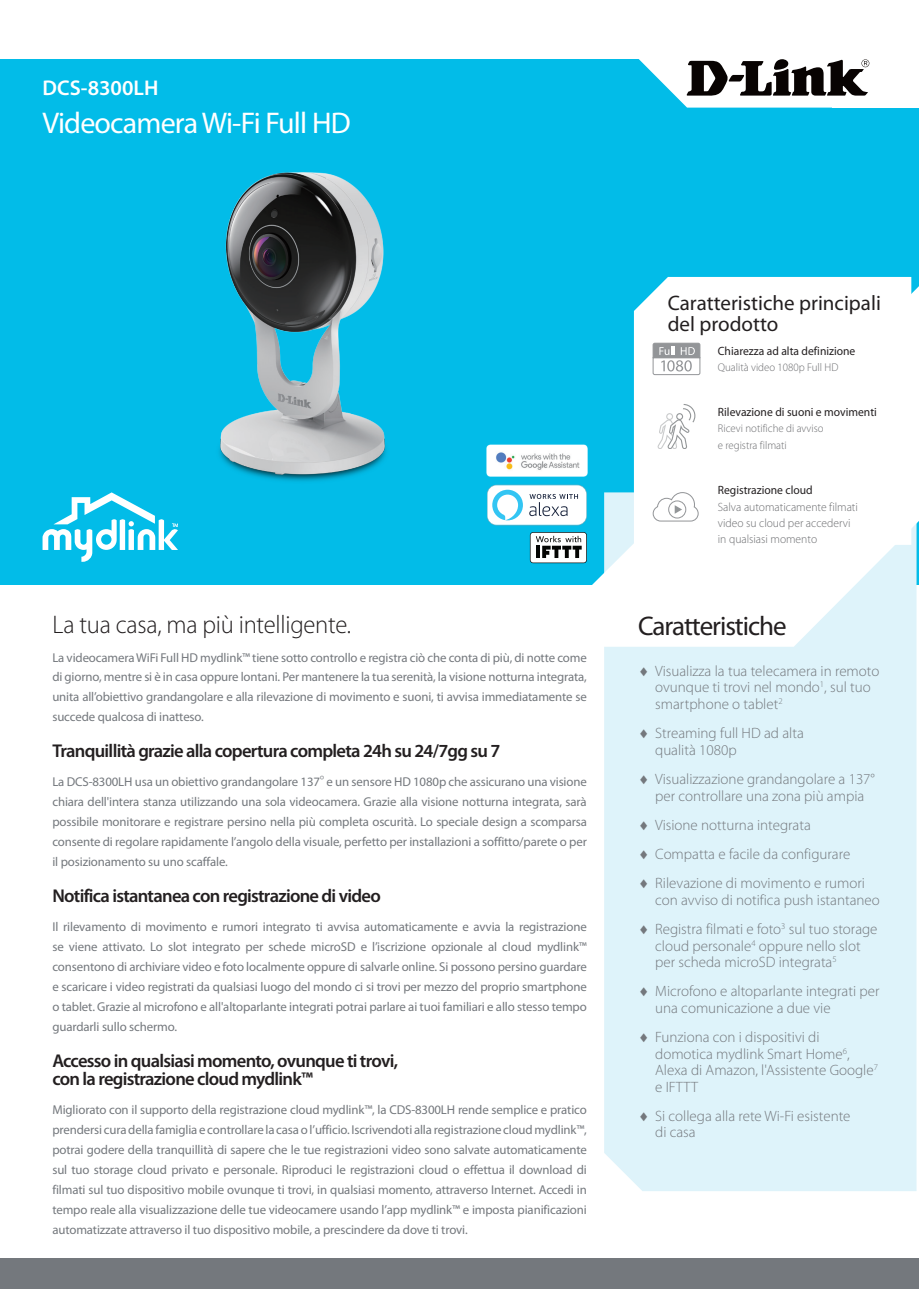
<style>
.page{position:relative;width:919px;height:1289px;background:#fff}
.page>*{position:absolute;margin:0;border:0;box-sizing:border-box;transform-origin:0 0}
.t1{font:30px "Myriad Pro";letter-spacing:-.025em;color:#fff}
.t2{font:27px "Myriad Pro";letter-spacing:-.04em;color:#231f20}
.t3{font:300 25.5px "Myriad Pro";letter-spacing:-.01em;color:#231f20}
.t4{font:600 21.3px "Myriad Pro";color:#fff}
.t5{font:21px/21px "Myriad Pro";color:#231f20}
.t6{font:600 18.6px/18px "Myriad Pro";letter-spacing:-.04em;color:#231f20}
.t7{font:300 15px/16.5px "Myriad Pro";color:#74787d}
.t8{font:12.9px/20px "Myriad Pro";letter-spacing:-.01em;color:#74787d;text-align:justify}
.t9{font:12px "Myriad Pro";color:#231f20}
.t10{font:300 12px/16.4px "Myriad Pro";color:#6c6d70}
.t11{font:300 11.25px/16.4px "Myriad Pro";color:#6c6d70}
.s1{font-weight:300;font-size:15px}
</style>
<div class="page">
<div style="left:0;top:59px;width:918px;height:525px;background:#02bce8"></div>
<div style="left:0;top:1257px;width:918px;height:31px;background:#74787d"></div>
<div style="left:604px;top:646px;width:312px;height:545px;background:#def3fa"></div>
<svg style="left:560px;top:286px;width:358px;height:360px"></svg>
<div style="left:634px;top:277px;width:277px;height:268px;background:#fff"></div>
<div style="left:832px;top:20px;width:86px;height:88px;background:#fff"></div>
<svg style="left:638px;top:59px;width:232px;height:49px"></svg>
<svg style="left:43px;top:492px;width:135px;height:70px"></svg>
<img style="left:486px;top:436px;width:109px;height:48px">
<svg style="left:657px;top:404px;width:38px;height:44px;background:#edeeee"></svg>
<img style="left:219px;top:172px;width:167px;height:309px">
<svg style="left:487px;top:485px;width:254px;height:167px"></svg>
<svg style="left:652px;top:343px;width:48px;height:32px;background:#c5c6c8"></svg>
<h3 class="t4" style="left:43px;top:74px;width:117px">DCS-8300LH</h3>
<h1 class="t1" style="left:43px;top:104px;width:310px">Videocamera Wi-Fi Full HD</h1>
<h3 class="t5" style="left:667px;top:292px;width:215px">Caratteristiche principali del prodotto</h3>
<p class="t9" style="left:717px;top:343px;width:139px">Chiarezza ad alta definizione</p>
<p class="t11" style="left:717px;top:359px;width:122px">Qualità video 1080p Full HD</p>
<p class="t9" style="left:717px;top:404px;width:160px">Rilevazione di suoni e movimenti</p>
<p class="t11" style="left:717px;top:420px;width:107px">Ricevi notifiche di avviso e registra filmati</p>
<p class="t9" style="left:717px;top:483px;width:96px">Registrazione cloud</p>
<p class="t10" style="left:717px;top:498px;width:142px">Salva automaticamente filmati video su cloud per accedervi in qualsiasi momento</p>
<h3 class="t3" style="left:53px;top:609px;width:300px">La tua casa, ma più intelligente.</h3>
<h2 class="t2" style="left:638px;top:609px;width:150px">Caratteristiche</h2>
<p class="t8" style="left:52px;top:647px;width:536px">La videocamera WiFi Full HD mydlink™ tiene sotto controllo e registra ciò che conta di più, di notte come di giorno, mentre si è in casa oppure lontani. Per mantenere la tua serenità, la visione notturna integrata, unita all’obiettivo grandangolare e alla rilevazione di movimento e suoni, ti avvisa immediatamente se succede qualcosa di inatteso.</p>
<h3 class="t6" style="left:52px;top:741px;width:449px">Tranquillità grazie alla copertura completa 24h su 24/7gg su 7</h3>
<p class="t8" style="left:52px;top:771px;width:536px">La DCS-8300LH usa un obiettivo grandangolare 137<span class="s1">°</span> e un sensore HD 1080p che assicurano una visione chiara dell'intera stanza utilizzando una sola videocamera. Grazie alla visione notturna integrata, sarà possibile monitorare e registrare persino nella più completa oscurità. Lo speciale design a scomparsa consente di regolare rapidamente l’angolo della visuale, perfetto per installazioni a soffitto/parete o per il posizionamento su uno scaffale.</p>
<h3 class="t6" style="left:52px;top:886px;width:330px">Notifica istantanea con registrazione di video</h3>
<p class="t8" style="left:52px;top:916px;width:536px">Il rilevamento di movimento e rumori integrato ti avvisa automaticamente e avvia la registrazione se viene attivato. Lo slot integrato per schede microSD e l’iscrizione opzionale al cloud mydlink™ consentono di archiviare video e foto localmente oppure di salvarle online. Si possono persino guardare e scaricare i video registrati da qualsiasi luogo del mondo ci si trovi per mezzo del proprio smartphone o tablet. Grazie al microfono e all'altoparlante integrati potrai parlare ai tuoi familiari e allo stesso tempo guardarli sullo schermo.</p>
<h3 class="t6" style="left:52px;top:1051px;width:347px">Accesso in qualsiasi momento, ovunque ti trovi, con la registrazione cloud mydlink™</h3>
<p class="t8" style="left:52px;top:1099px;width:536px">Migliorato con il supporto della registrazione cloud mydlink™, la CDS-8300LH rende semplice e pratico prendersi cura della famiglia e controllare la casa o l’ufficio. Iscrivendoti alla registrazione cloud mydlink™, potrai godere della tranquillità di sapere che le tue registrazioni video sono salvate automaticamente sul tuo storage cloud privato e personale. Riproduci le registrazioni cloud o effettua il download di filmati sul tuo dispositivo mobile ovunque ti trovi, in qualsiasi momento, attraverso Internet. Accedi in tempo reale alla visualizzazione delle tue videocamere usando l’app mydlink™ e imposta pianificazioni automatizzate attraverso il tuo dispositivo mobile, a prescindere da dove ti trovi.</p>
<p class="t7" style="left:655px;top:662px;width:226px;text-indent:-17px">♦ Visualizza la tua telecamera in remoto ovunque ti trovi nel mondo<sup>1</sup>, sul tuo smartphone o tablet<sup>2</sup></p>
<p class="t7" style="left:655px;top:724px;width:150px;text-indent:-17px">♦ Streaming full HD ad alta qualità 1080p</p>
<p class="t7" style="left:638px;top:770px;width:238px;text-align:center">♦ Visualizzazione grandangolare a 137° per controllare una zona più ampia</p>
<p class="t7" style="left:638px;top:810px;width:228px;line-height:29.2px">♦ Visione notturna integrata<br>♦ Compatta e facile da configurare ♦ Rilevazione di movimento e rumori</p>
<p class="t7" style="left:638px;top:885px;width:243px;line-height:29.2px;text-align:right">con avviso di notifica push istantaneo<br>♦ Registra filmati e foto<sup>3</sup> sul tuo storage</p>
<p class="t7" style="left:655px;top:937px;width:207px">cloud personale<sup>4</sup> oppure nello slot per scheda microSD integrata<sup>5</sup></p>
<p class="t7" style="left:655px;top:983px;width:226px;text-indent:-17px">♦ Microfono e altoparlante integrati per una comunicazione a due vie</p>
<p class="t7" style="left:655px;top:1028px;width:224px;text-indent:-17px">♦ Funziona con i dispositivi di domotica mydlink Smart Home<sup>6</sup>,<br>Alexa di Amazon, l'Assistente Google<sup>7 </sup>e IFTTT</p>
<p class="t7" style="left:655px;top:1107px;width:197px;text-indent:-17px">♦ Si collega alla rete Wi-Fi esistente di casa</p>
</div>
